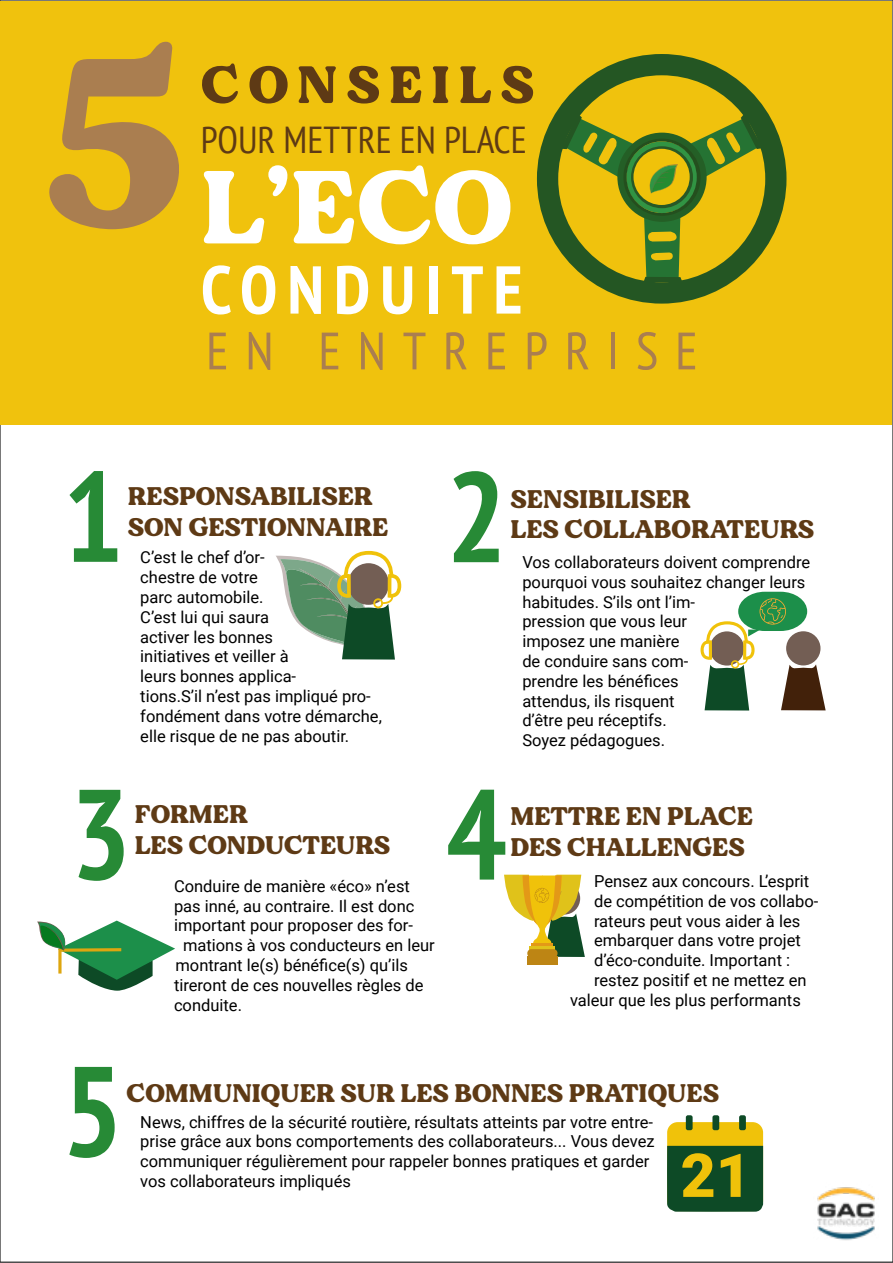
<style>
.page{position:relative;width:893px;height:1263px;background:#fff}
.page>*{position:absolute;margin:0;border:0;box-sizing:border-box;transform-origin:0 0}
.t1{font:240px "MADE Dillan";color:#aa7e50}
.t2{font:700 condensed 127.5px "PT Sans";color:#278a36}
.t3{font:103.5px "MADE Dillan";color:#fff}
.t4{font:700 condensed 67.5px "PT Sans";letter-spacing:.15em;color:#fff}
.t5{font:condensed 52.5px "PT Sans";letter-spacing:.32em;color:#aa7e50}
.t6{font:52.5px "MADE Dillan";letter-spacing:.17em;color:#5e3a15}
.t7{font:condensed 37.5px "PT Sans";color:#5e3a15}
.t8{font:25.5px/30.6px "MADE Dillan";color:#5e3a15}
.t9{font:16.5px/19.8px "Roboto";color:#000}
</style>
<div class="page">
<div style="left:1px;top:2px;width:891px;height:423px;background:#f0c20d"></div>
<svg style="left:537px;top:54px;width:249px;height:250px"></svg>
<svg style="left:561px;top:113px;width:202px;height:169px"></svg>
<svg style="left:276px;top:551px;width:125px;height:108px"></svg>
<svg style="left:700px;top:592px;width:126px;height:118px"></svg>
<svg style="left:37px;top:920px;width:138px;height:71px"></svg>
<div style="left:527px;top:956px;width:30px;height:8px;background:#bd8514"></div>
<svg style="left:504px;top:874px;width:81px;height:83px"></svg>
<div style="left:667px;top:1122px;width:96px;height:89px;background:#f0c20a;border-radius:10px"></div>
<div style="left:686px;top:1115px;width:7px;height:15px;background:#0d4a26;border-radius:2px"></div>
<svg style="left:667px;top:1146px;width:96px;height:66px"></svg>
<div style="left:712px;top:1115px;width:7px;height:15px;background:#0d4a26;border-radius:2px"></div>
<div style="left:739px;top:1115px;width:7px;height:15px;background:#0d4a26;border-radius:2px"></div>
<img style="left:817px;top:1187px;width:58px;height:54px">
<h1 class="t1" style="left:44px;top:-8px;width:141px">5</h1>
<h3 class="t6" style="left:201px;top:52px;width:335px">CONSEILS</h3>
<h3 class="t7" style="left:201px;top:116px;width:327px">POUR METTRE EN PLACE</h3>
<h3 class="t3" style="left:201px;top:142px;width:313px">L’ECO</h3>
<h3 class="t4" style="left:201px;top:245px;width:323px">CONDUITE</h3>
<h3 class="t5" style="left:206px;top:317px;width:493px">EN ENTREPRISE</h3>
<h2 class="t2" style="left:63px;top:433px;width:62px">1</h2>
<h2 class="t2" style="left:446px;top:433px;width:62px">2</h2>
<h3 class="t8" style="left:128px;top:482px;width:262px">RESPONSABILISER<br>SON GESTIONNAIRE</h3>
<h3 class="t8" style="left:511px;top:484px;width:305px">SENSIBILISER<br>LES COLLABORATEURS</h3>
<p class="t9" style="left:140px;top:547px;width:243px">C’est le chef d’or-<br>chestre de votre<br>parc automobile.<br>C’est lui qui saura<br>activer les bonnes<br>initiatives et veiller à<br>leurs bonnes applica-<br>tions.S’il n’est pas impliqué pro&shy;fondément dans votre démarche, elle risque de ne pas aboutir.</p>
<p class="t9" style="left:522px;top:552px;width:289px">Vos collaborateurs doivent comprendre pourquoi vous souhaitez changer leurs habitudes. S’ils ont l’im-<br>pression que vous leur<br>imposez une manière<br>de conduire sans com-<br>prendre les bénéfices<br>attendus, ils risquent<br>d’être peu réceptifs.<br>Soyez pédagogues.</p>
<h2 class="t2" style="left:70px;top:750px;width:62px">3</h2>
<h2 class="t2" style="left:446px;top:751px;width:62px">4</h2>
<h3 class="t8" style="left:135px;top:799px;width:257px">FORMER<br>LES CONDUCTEURS</h3>
<h3 class="t8" style="left:511px;top:801px;width:244px">METTRE EN PLACE<br>DES CHALLENGES</h3>
<p class="t9" style="left:594px;top:871px;width:217px">Pensez aux concours. L’esprit</p>
<p class="t9" style="left:594px;top:890px;width:226px">de compétition de vos collabo-</p>
<p class="t9" style="left:594px;top:910px;width:208px">rateurs peut vous aider à les</p>
<p class="t9" style="left:594px;top:930px;width:208px">embarquer dans votre projet</p>
<p class="t9" style="left:594px;top:950px;width:198px">d’éco-conduite. Important :</p>
<p class="t9" style="left:594px;top:970px;width:214px">restez positif et ne mettez en</p>
<p class="t9" style="left:570px;top:989px;width:232px">valeur que les plus performants</p>
<p class="t9" style="left:174px;top:875px;width:237px">Conduire de manière «éco» n’est</p>
<p class="t9" style="left:174px;top:895px;width:242px">pas inné, au contraire. Il est donc</p>
<p class="t9" style="left:174px;top:915px;width:241px">important pour proposer des for-</p>
<p class="t9" style="left:183px;top:935px;width:253px">mations à vos conducteurs en leur</p>
<p class="t9" style="left:175px;top:955px;width:234px">montrant le(s) bénéfice(s) qu’ils</p>
<p class="t9" style="left:174px;top:974px;width:251px">tireront de ces nouvelles règles de</p>
<p class="t9" style="left:174px;top:994px;width:70px">conduite.</p>
<h2 class="t2" style="left:62px;top:1027px;width:62px">5</h2>
<h3 class="t8" style="left:127px;top:1078px;width:594px">COMMUNIQUER SUR LES BONNES PRATIQUES</h3>
<p class="t9" style="left:140px;top:1111px;width:516px">News, chiffres de la sécurité routière, résultats atteints par votre entre&shy;prise grâce aux bons comportements des collaborateurs... Vous devez communiquer régulièrement pour rappeler bonnes pratiques et garder vos collaborateurs impliqués</p>
</div>
